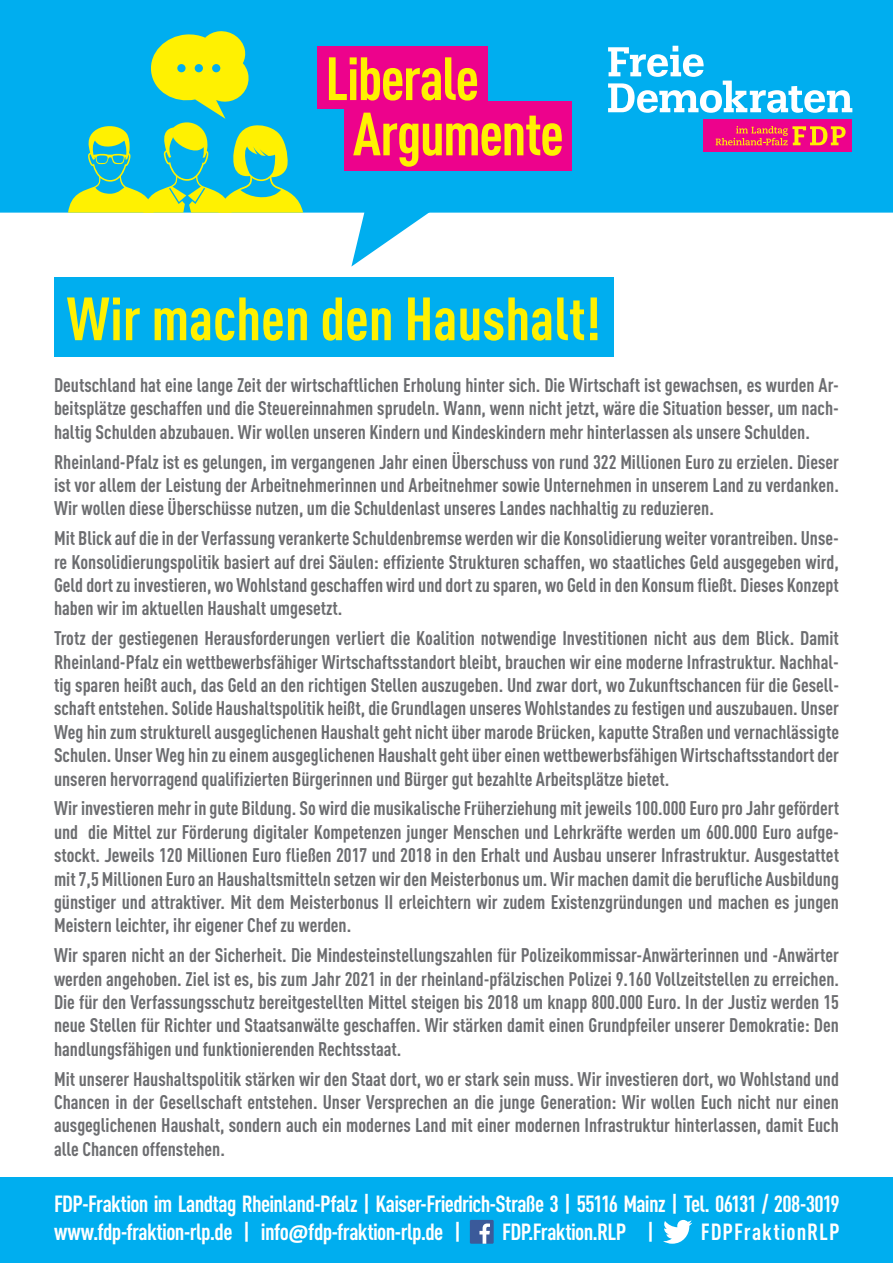
<style>
.page{position:relative;width:893px;height:1263px;background:#fff}
.page>*{position:absolute;margin:0;border:0;box-sizing:border-box;transform-origin:0 0}
.t1{font:700 condensed 60px "DINOT";color:#fff101}
.t2{font:700 condensed 60px/55.3px "DINOT";letter-spacing:-.025em;color:#fff101}
.t3{font:700 condensed 23.1px/27.8px "DINOT";letter-spacing:-.025em;color:#fff}
.t4{font:700 condensed 23.1px "DINOT";letter-spacing:.04em;color:#fff}
.t5{font:700 condensed 19.5px/23.4px "DINOT";color:#6c6d70;text-align:justify}
.s1{font-family:"Calibri";font-stretch:normal}
</style>
<div class="page">
<div style="left:0;top:0;width:893px;height:213px;background:#00aeef"></div>
<svg style="left:351px;top:176px;width:81px;height:91px"></svg>
<div style="left:317px;top:46px;width:171px;height:63px;background:#ed028c"></div>
<div style="left:344px;top:101px;width:228px;height:69px;background:#ed028c"></div>
<div style="left:703px;top:120px;width:149px;height:32px;background:#ed028c"></div>
<svg style="left:716px;top:126px;width:130px;height:19px"></svg>
<svg style="left:608px;top:46px;width:244px;height:67px"></svg>
<div style="left:54px;top:277px;width:559px;height:80px;background:#00aeef"></div>
<div style="left:0;top:1178px;width:893px;height:85px;background:#00aeef"></div>
<svg style="left:663px;top:1220px;width:29px;height:24px"></svg>
<div style="left:470px;top:1220px;width:24px;height:24px;background:#3b5a9a"></div>
<svg style="left:479px;top:1223px;width:11px;height:21px"></svg>
<svg style="left:68px;top:31px;width:235px;height:182px;background:#53c3a1"></svg>
<h1 class="t2" style="left:353px;top:50px;width:212px;text-indent:-28px">Liberale<br>Argumente</h1>
<h1 class="t1" style="left:67px;top:282px;width:535px">Wir machen den Haushalt!</h1>
<p class="t5" style="left:54px;top:373px;width:786px">Deutschland hat eine lange Zeit der wirtschaftlichen Erholung hinter sich. Die Wirtschaft ist gewachsen, es wurden Ar&shy;beitsplätze geschaffen und die Steuereinnahmen sprudeln. Wann, wenn nicht jetzt, wäre die Situation besser, um nach&shy;haltig Schulden abzubauen. Wir wollen unseren Kindern und Kindeskindern mehr hinterlassen als unsere Schulden.</p>
<p class="t5" style="left:54px;top:450px;width:786px">Rheinland-Pfalz ist es gelungen, im vergangenen Jahr einen Überschuss von rund 322 Millionen Euro zu erzielen. Dieser ist vor allem der Leistung der Arbeitnehmerinnen und Arbeitnehmer sowie Unternehmen in unserem Land zu verdanken.<br>Wir wollen diese Überschüsse nutzen, um die Schuldenlast unseres Landes nachhaltig zu reduzieren.</p>
<p class="t5" style="left:54px;top:526px;width:786px">Mit Blick auf die in der Verfassung verankerte Schuldenbremse werden wir die Konsolidierung weiter vorantreiben. Unse&shy;re Konsolidierungspolitik basiert auf drei Säulen: effiziente Strukturen schaffen, wo staatliches Geld ausgegeben wird, Geld dort zu investieren, wo Wohlstand geschaffen wird und dort zu sparen, wo Geld in den Konsum fließt. Dieses Konzept haben wir im aktuellen Haushalt umgesetzt.</p>
<p class="t5" style="left:54px;top:626px;width:787px">Trotz der gestiegenen Herausforderungen verliert die Koalition notwendige Investitionen nicht aus dem Blick. Damit Rheinland-Pfalz ein wettbewerbsfähiger Wirtschaftsstandort bleibt, brauchen wir eine moderne Infrastruktur. Nachhal&shy;tig sparen heißt auch, das Geld an den richtigen Stellen auszugeben. Und zwar dort, wo Zukunftschancen für die Gesell&shy;schaft entstehen. Solide Haushaltspolitik heißt, die Grundlagen unseres Wohlstandes zu festigen und auszubauen. Unser Weg hin zum strukturell ausgeglichenen Haushalt geht nicht über marode Brücken, kaputte Straßen und vernachlässigte Schulen. Unser Weg hin zu einem ausgeglichenen Haushalt geht über einen wettbewerbsfähigen Wirtschaftsstandort der unseren hervorragend qualifizierten Bürgerinnen und Bürger gut bezahlte Arbeitsplätze bietet.</p>
<p class="t5" style="left:54px;top:796px;width:786px">Wir investieren mehr in gute Bildung. So wird die musikalische Früherziehung mit jeweils 100.000 Euro pro Jahr gefördert und die Mittel zur Förderung digitaler Kompetenzen junger Menschen und Lehrkräfte werden um 600.000 Euro aufge&shy;stockt. Jeweils 120 Millionen Euro fließen 2017 und 2018 in den Erhalt und Ausbau unserer Infrastruktur. Ausgestattet mit 7,5 Millionen Euro an Haushaltsmitteln setzen wir den Meisterbonus um. Wir machen damit die berufliche Ausbildung günstiger und attraktiver. Mit dem Meisterbonus II erleichtern wir zudem Existenzgründungen und machen es jungen Meistern leichter, ihr eigener Chef zu werden.</p>
<p class="t5" style="left:54px;top:943px;width:787px">Wir sparen nicht an der Sicherheit. Die Mindesteinstellungszahlen für Polizeikommissar-Anwärterinnen und -Anwärter werden angehoben. Ziel ist es, bis zum Jahr 2021 in der rheinland-pfälzischen Polizei 9.160 Vollzeitstellen zu erreichen.<br>Die für den Verfassungsschutz bereitgestellten Mittel steigen bis 2018 um knapp 800.000 Euro. In der Justiz werden 15 neue Stellen für Richter und Staatsanwälte geschaffen. Wir stärken damit einen Grundpfeiler unserer Demokratie: Den handlungsfähigen und funktionierenden Rechtsstaat.</p>
<p class="t5" style="left:54px;top:1066px;width:786px">Mit unserer Haushaltspolitik stärken wir den Staat dort, wo er stark sein muss. Wir investieren dort, wo Wohlstand und Chancen in der Gesellschaft entstehen. Unser Versprechen an die junge Generation: Wir wollen Euch nicht nur einen ausgeglichenen Haushalt, sondern auch ein modernes Land mit einer modernen Infrastruktur hinterlassen, damit Euch alle Chancen offenstehen.</p>
<p class="t3" style="left:54px;top:1189px;width:787px">FDP-Fraktion im Landtag Rheinland-Pfalz | Kaiser-Friedrich-Straße 3 | 55116 Mainz | Tel. 06131 / 208-3019 www.fdp-fraktion-rlp.de | info<span class="s1">@</span>fdp-fraktion-rlp.de |</p>
<p class="t3" style="left:502px;top:1217px;width:154px">FDP.Fraktion.RLP |</p>
<p class="t4" style="left:701px;top:1217px;width:141px">FDPFraktionRLP</p>
</div>
